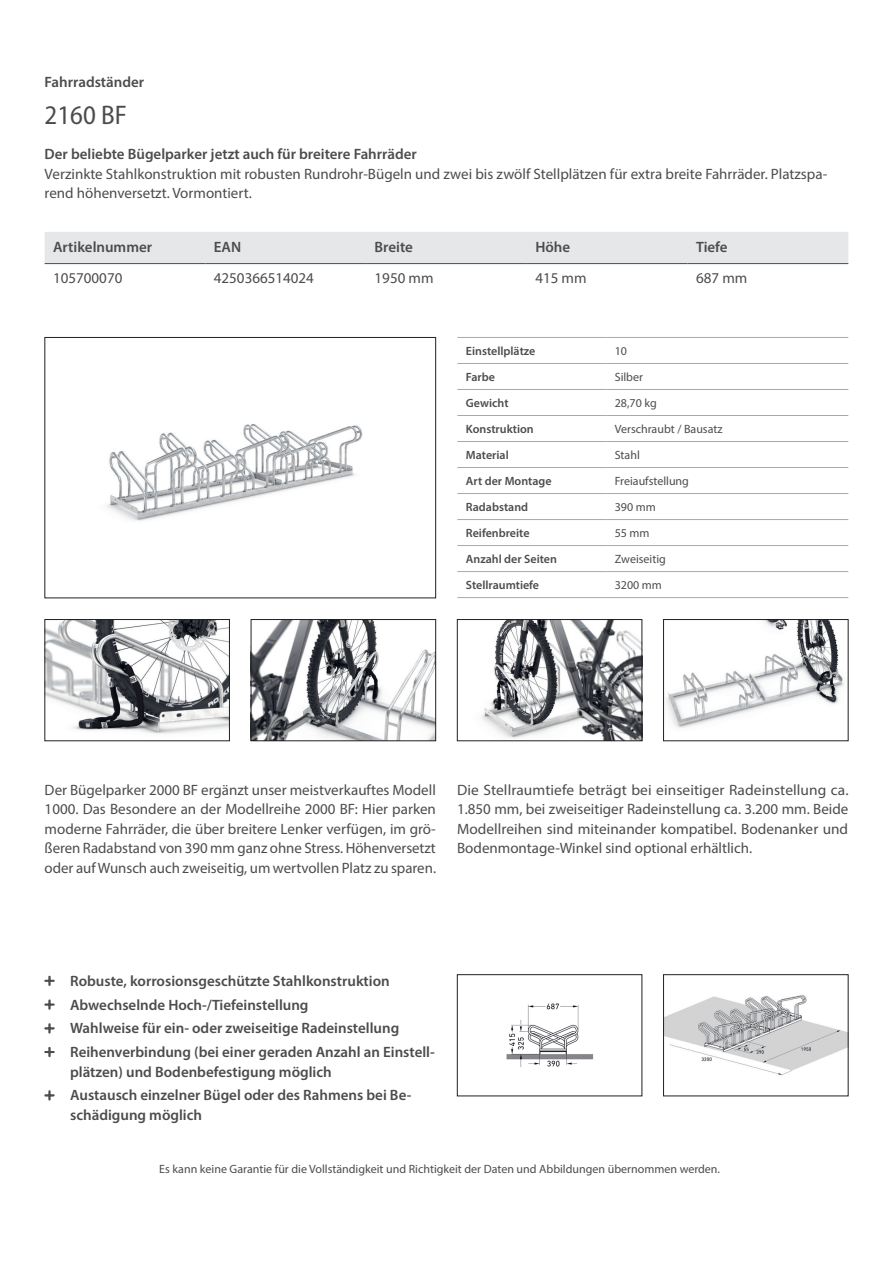
<style>
.page{position:relative;width:893px;height:1263px;background:#fff}
.page>*{position:absolute;margin:0;border:0;box-sizing:border-box;transform-origin:0 0}
.t1{font:semi-condensed 27px "Myriad Pro";color:#4b4c4d}
.t2{font:15px/19.5px "Myriad Pro";color:#4b4c4d;text-align:justify}
.t3{font:600 15px/23.7px "Myriad Pro";color:#4b4c4d}
.t4{font:12px "Myriad Pro";color:#4b4c4d}
.t5{font:600 12px "Myriad Pro";color:#4b4c4d}
</style>
<div class="page">
<img style="left:107px;top:424px;width:256px;height:97px">
<div style="left:45px;top:337px;width:391px;height:261px;border:1px solid #231f20"></div>
<img style="left:47px;top:621px;width:181px;height:113px">
<div style="left:45px;top:619px;width:185px;height:122px;border:1px solid #231f20"></div>
<img style="left:253px;top:621px;width:181px;height:118px">
<div style="left:251px;top:619px;width:185px;height:122px;border:1px solid #231f20"></div>
<img style="left:666px;top:621px;width:178px;height:107px">
<div style="left:663px;top:619px;width:185px;height:122px;border:1px solid #231f20"></div>
<img style="left:481px;top:621px;width:159px;height:118px">
<div style="left:457px;top:619px;width:185px;height:122px;border:1px solid #231f20"></div>
<div style="left:45px;top:232px;width:803px;height:31px;background:#e6e7e9"></div>
<hr style="left:45px;top:263px;width:160px;height:1px;background:#4b4c4d">
<hr style="left:205px;top:263px;width:161px;height:1px;background:#4b4c4d">
<hr style="left:366px;top:263px;width:161px;height:1px;background:#4b4c4d">
<hr style="left:527px;top:263px;width:161px;height:1px;background:#4b4c4d">
<hr style="left:688px;top:263px;width:160px;height:1px;background:#4b4c4d">
<img style="left:665px;top:995px;width:181px;height:81px">
<div style="left:663px;top:974px;width:185px;height:122px;border:1px solid #231f20"></div>
<img style="left:506px;top:1003px;width:88px;height:64px">
<div style="left:457px;top:974px;width:185px;height:122px;border:1px solid #231f20"></div>
<hr style="left:457px;top:337px;width:149px;height:1px;background:#a8a9ad">
<hr style="left:606px;top:337px;width:242px;height:1px;background:#a8a9ad">
<hr style="left:457px;top:363px;width:149px;height:1px;background:#a8a9ad">
<hr style="left:606px;top:363px;width:242px;height:1px;background:#a8a9ad">
<hr style="left:457px;top:389px;width:149px;height:1px;background:#a8a9ad">
<hr style="left:606px;top:389px;width:242px;height:1px;background:#a8a9ad">
<hr style="left:457px;top:415px;width:149px;height:1px;background:#a8a9ad">
<hr style="left:606px;top:415px;width:242px;height:1px;background:#a8a9ad">
<hr style="left:457px;top:441px;width:149px;height:1px;background:#a8a9ad">
<hr style="left:606px;top:441px;width:242px;height:1px;background:#a8a9ad">
<hr style="left:457px;top:467px;width:149px;height:1px;background:#a8a9ad">
<hr style="left:606px;top:467px;width:242px;height:1px;background:#a8a9ad">
<hr style="left:457px;top:493px;width:149px;height:1px;background:#a8a9ad">
<hr style="left:606px;top:493px;width:242px;height:1px;background:#a8a9ad">
<hr style="left:457px;top:519px;width:149px;height:1px;background:#a8a9ad">
<hr style="left:606px;top:519px;width:242px;height:1px;background:#a8a9ad">
<hr style="left:457px;top:545px;width:149px;height:1px;background:#a8a9ad">
<hr style="left:606px;top:545px;width:242px;height:1px;background:#a8a9ad">
<hr style="left:457px;top:571px;width:149px;height:1px;background:#a8a9ad">
<hr style="left:606px;top:571px;width:242px;height:1px;background:#a8a9ad">
<hr style="left:457px;top:597px;width:149px;height:1px;background:#a8a9ad">
<hr style="left:606px;top:597px;width:242px;height:1px;background:#a8a9ad">
<p class="t3" style="left:45px;top:70px;width:101px">Fahrradständer</p>
<h1 class="t1" style="left:45px;top:99px;width:84px">2160 BF</h1>
<p class="t3" style="left:45px;top:142px;width:374px">Der beliebte Bügelparker jetzt auch für breitere Fahrräder</p>
<p class="t2" style="left:45px;top:164px;width:784px">Verzinkte Stahlkonstruktion mit robusten Rundrohr-Bügeln und zwei bis zwölf Stellplätzen für extra breite Fahrräder. Platzspa&shy;rend höhenversetzt. Vormontiert.</p>
<p class="t3" style="left:53px;top:234px;width:101px">Artikelnummer</p>
<p class="t3" style="left:214px;top:234px;width:29px">EAN</p>
<p class="t3" style="left:375px;top:234px;width:40px">Breite</p>
<p class="t3" style="left:535px;top:234px;width:36px">Höhe</p>
<p class="t3" style="left:696px;top:234px;width:33px">Tiefe</p>
<p class="t2" style="left:53px;top:268px;width:71px">105700070</p>
<p class="t2" style="left:214px;top:268px;width:102px">4250366514024</p>
<p class="t2" style="left:375px;top:268px;width:60px">1950 mm</p>
<p class="t2" style="left:535px;top:268px;width:53px">415 mm</p>
<p class="t2" style="left:696px;top:268px;width:53px">687 mm</p>
<p class="t5" style="left:466px;top:343px;width:71px">Einstellplätze</p>
<p class="t4" style="left:615px;top:344px;width:14px">10</p>
<p class="t5" style="left:466px;top:369px;width:31px">Farbe</p>
<p class="t4" style="left:615px;top:370px;width:30px">Silber</p>
<p class="t5" style="left:466px;top:395px;width:44px">Gewicht</p>
<p class="t4" style="left:615px;top:396px;width:43px">28,70 kg</p>
<p class="t5" style="left:466px;top:421px;width:69px">Konstruktion</p>
<p class="t4" style="left:615px;top:422px;width:109px">Verschraubt / Bausatz</p>
<p class="t5" style="left:466px;top:447px;width:44px">Material</p>
<p class="t4" style="left:615px;top:448px;width:27px">Stahl</p>
<p class="t5" style="left:466px;top:473px;width:87px">Art der Montage</p>
<p class="t4" style="left:615px;top:474px;width:76px">Freiaufstellung</p>
<p class="t5" style="left:466px;top:499px;width:64px">Radabstand</p>
<p class="t4" style="left:615px;top:500px;width:43px">390 mm</p>
<p class="t5" style="left:466px;top:525px;width:65px">Reifenbreite</p>
<p class="t4" style="left:615px;top:526px;width:36px">55 mm</p>
<p class="t5" style="left:466px;top:551px;width:93px">Anzahl der Seiten</p>
<p class="t4" style="left:615px;top:552px;width:53px">Zweiseitig</p>
<p class="t5" style="left:466px;top:577px;width:75px">Stellraumtiefe</p>
<p class="t4" style="left:615px;top:578px;width:49px">3200 mm</p>
<p class="t2" style="left:45px;top:780px;width:393px">Der Bügelparker 2000 BF ergänzt unser meistverkauftes Modell 1000. Das Besondere an der Modellreihe 2000 BF: Hier parken moderne Fahrräder, die über breitere Lenker verfügen, im grö&shy;ßeren Radabstand von 390 mm ganz ohne Stress. Höhenversetzt oder auf Wunsch auch zweiseitig, um wertvollen Platz zu sparen.</p>
<p class="t2" style="left:457px;top:780px;width:393px">Die Stellraumtiefe beträgt bei einseitiger Radeinstellung ca.<br>1.850 mm, bei zweiseitiger Radeinstellung ca. 3.200 mm. Beide Modellreihen sind miteinander kompatibel. Bodenanker und Bodenmontage-Winkel sind optional erhältlich.</p>
<p class="t3" style="left:70px;top:968px;width:366px">Robuste, korrosionsgeschützte Stahlkonstruktion Abwechselnde Hoch-/Tiefeinstellung<br>Wahlweise für ein- oder zweiseitige Radeinstellung Reihenverbindung (bei einer geraden Anzahl an Einstell-</p>
<p class="t3" style="left:70px;top:1059px;width:343px">plätzen) und Bodenbefestigung möglich<br>Austausch einzelner Bügel oder des Rahmens bei Be-</p>
<p class="t3" style="left:70px;top:1102px;width:133px">schädigung möglich</p>
<p class="t4" style="left:159px;top:1161px;width:562px">Es kann keine Garantie für die Vollständigkeit und Richtigkeit der Daten und Abbildungen übernommen werden.</p>
</div>
